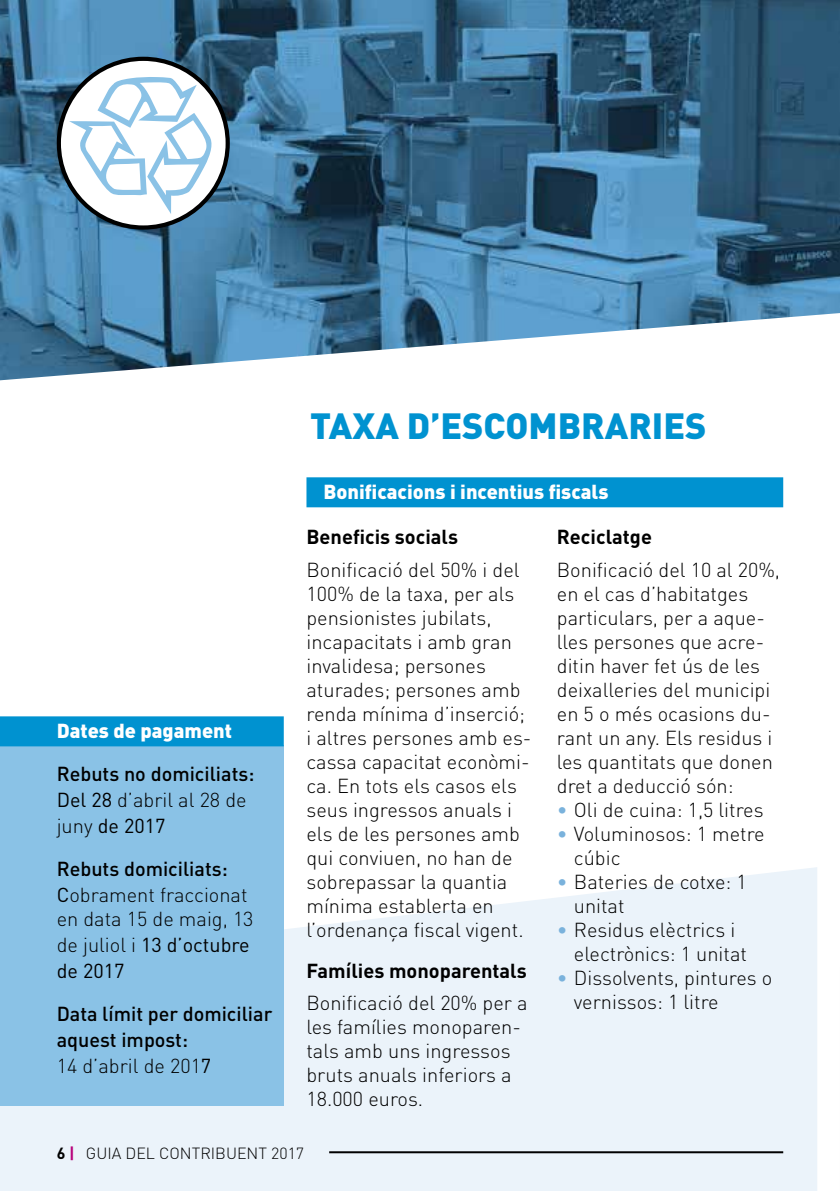
<style>
.page{position:relative;width:840px;height:1191px;background:#fff}
.page>*{position:absolute;margin:0;border:0;box-sizing:border-box;transform-origin:0 0}
.t1{font:900 36px "DIN";color:#0092d0}
.t2{font:300 20px/24px "DIN";color:#000}
.t3{font:500 20px/26px "DIN";color:#000}
.t4{font:700 20px "DIN";color:#000}
.t5{font:900 20px "DIN";color:#fff}
.t6{font:300 16px "DIN";color:#000}
.s1{font-weight:400}
.s2{font-weight:300}
.s3{color:#7ab2dc}
.s4{font-weight:700}
.s5{font-weight:700;color:#b7007a}
</style>
<div class="page">
<img style="left:0;top:0;width:839px;height:380px">
<svg style="left:0;top:867px;width:816px;height:324px;background:#ecf3fa"></svg>
<svg style="left:59px;top:59px;width:168px;height:168px"></svg>
<div style="left:57px;top:57px;width:173px;height:173px;border:4px solid #000;border-radius:50%"></div>
<svg style="left:69px;top:77px;width:144px;height:137px"></svg>
<div style="left:0;top:746px;width:283px;height:360px;background:#8ac2e6"></div>
<div style="left:0;top:716px;width:283px;height:30px;background:#0092d0"></div>
<div style="left:306px;top:477px;width:476px;height:30px;background:#0092d0"></div>
<hr style="left:329px;top:1151px;width:453px;height:2px;background:#000">
<h1 class="t1" style="left:310px;top:401px;width:398px">TAXA D’ESCOMBRARIES</h1>
<p class="t5" style="left:57px;top:717px;width:177px">Dates de pagament</p>
<p class="t3" style="left:57px;top:760px;width:199px">Rebuts no domiciliats:<br><span class="s1">Del 28</span> <span class="s2">d’abril al 28 de juny</span> <span class="s1">de 2017</span></p>
<p class="t3" style="left:57px;top:855px;width:192px">Rebuts domiciliats:<br><span class="s1">C</span><span class="s2">obrament fraccionat</span></p>
<p class="t2" style="left:57px;top:905px;width:198px;line-height:26px">en data 15 de maig, 13 de juliol i <span class="s1">13 d’octubre de 2017</span></p>
<p class="t3" style="left:57px;top:1000px;width:217px">Data límit per domiciliar aquest impost:<br><span class="s2">14 d’abril de 201</span><span class="s1">7</span></p>
<p class="t5" style="left:323px;top:478px;width:286px">Bonificacions i incentius fiscals</p>
<p class="t4" style="left:306px;top:524px;width:153px">Beneficis socials</p>
<p class="t2" style="left:306px;top:557px;width:226px">Bonificació del 50% i del<br>100% de la taxa, per als pensionistes jubilats, incapacitats i amb gran invalidesa; persones aturades; persones amb renda mínima d’inserció; i altres persones amb es&shy;cassa capacitat econòmi&shy;ca. En tots els casos els seus ingressos anuals i els de les persones amb qui conviuen, no han de sobrepassar la quantia mínima establerta en l’ordenança fiscal vigent.</p>
<p class="t4" style="left:306px;top:957px;width:222px">Famílies monoparentals</p>
<p class="t2" style="left:306px;top:990px;width:222px">Bonificació del 20% per a les famílies monoparen&shy;tals amb uns ingressos bruts anuals inferiors a<br>18.000 euros.</p>
<p class="t4" style="left:556px;top:524px;width:97px">Reciclatge</p>
<p class="t2" style="left:556px;top:557px;width:224px">Bonificació del 10 al 20%, en el cas d’habitatges particulars, per a aque&shy;lles persones que acre&shy;ditin haver fet ús de les deixalleries del municipi en 5 o més ocasions du&shy;rant un any. Els residus i les quantitats que donen dret a deducció són:</p>
<p class="t2" style="left:556px;top:797px;width:208px"><span class="s3">•</span> Oli de cuina: 1,5 litres</p>
<p class="t2" style="left:573px;top:821px;width:192px;text-indent:-17px"><span class="s3">•</span> Voluminosos: 1 metre cúbic</p>
<p class="t2" style="left:573px;top:869px;width:174px;text-indent:-17px"><span class="s3">•</span> Bateries de cotxe: 1 unitat</p>
<p class="t2" style="left:573px;top:917px;width:174px;text-indent:-17px"><span class="s3">•</span> Residus elèctrics i electrònics: 1 unitat</p>
<p class="t2" style="left:573px;top:965px;width:200px;text-indent:-17px"><span class="s3">•</span> Dissolvents, pintures o vernissos: 1 litre</p>
<p class="t6" style="left:57px;top:1143px;width:249px"><span class="s4">6</span> <span class="s5">|</span> GUIA DEL CONTRIBUENT 2017</p>
</div>
